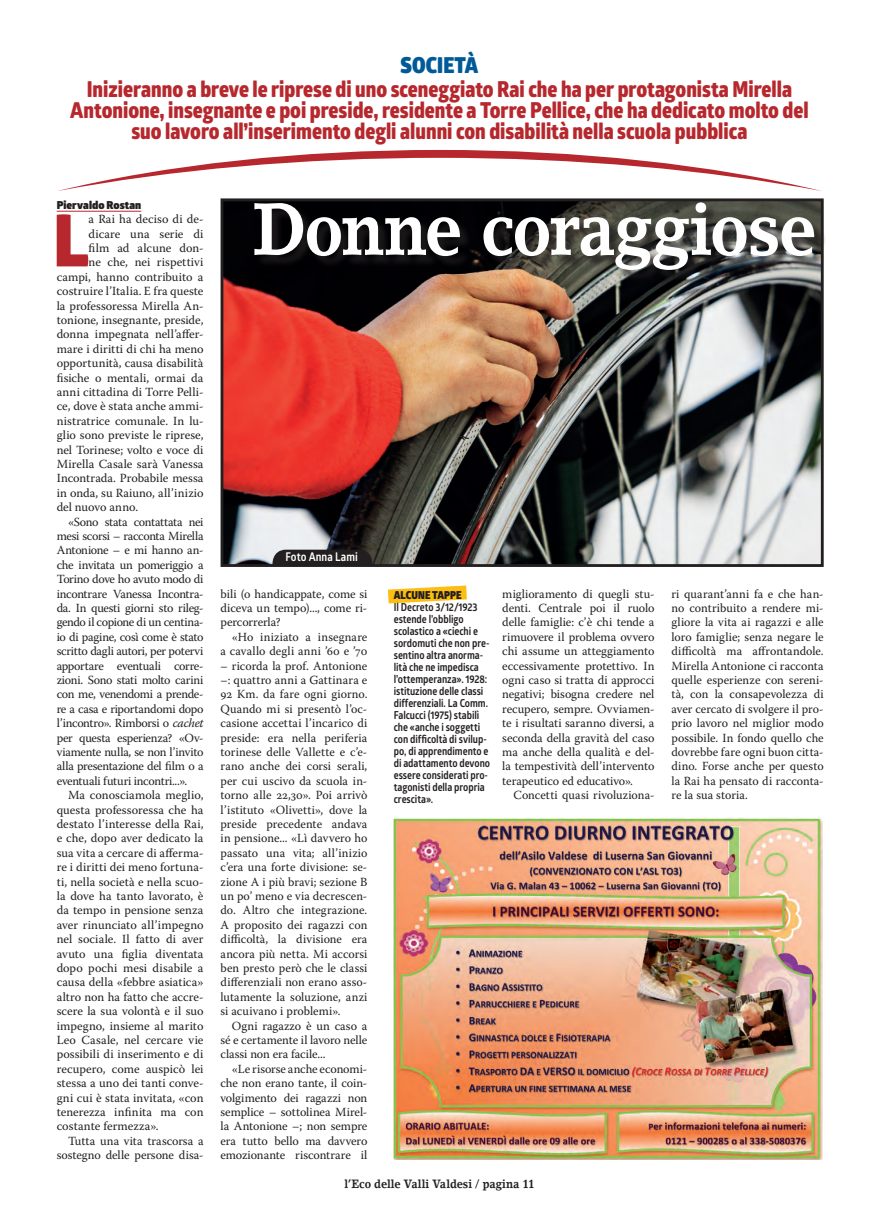
<style>
.page{position:relative;width:879px;height:1219px;background:#fff}
.page>*{position:absolute;margin:0;border:0;box-sizing:border-box;transform-origin:0 0}
.t1{font:700 73px "Lino Letter Std";letter-spacing:-.03em;color:#fff;scale:.88 1}
.t2{font:900 72.4px "Glober";color:#b7282e;scale:.88 1}
.t3{font:800 22px/21px "Glober";color:#b7282e;text-align:center;scale:.88 1}
.t4{font:900 22px "Glober";letter-spacing:.01em;color:#015a98;scale:.88 1}
.t5{font:12.4px/14.4px "Warnock Pro";color:#231f20;text-align:justify}
.t6{font:12.4px "Warnock Pro";letter-spacing:-.025em;color:#231f20}
.t7{font:12.4px "Warnock Pro";letter-spacing:-.02em;color:#231f20}
.t8{font:12.4px "Warnock Pro";letter-spacing:-.03em;color:#231f20}
.t9{font:12.4px "Warnock Pro";letter-spacing:-.035em;color:#231f20}
.t10{font:12.4px "Warnock Pro";letter-spacing:.02em;color:#231f20}
.t11{font:700 12px "Lino Letter Std";letter-spacing:-.005em;color:#231f20;scale:.88 1}
.t12{font:700 12px "Glober";color:#fff;scale:.88 1}
.t13{font:700 11px/12px "Glober";letter-spacing:-.005em;color:#231f20;scale:.87 1}
.t14{font:900 11px "Glober";letter-spacing:.005em;color:#231f20}
.t15{font:900 11px "Glober";letter-spacing:.005em;color:#231f20;scale:.88 1}
.s1{font-style:italic}
</style>
<div class="page">
<hr style="left:57px;top:211px;width:84px;height:1px;background:#b7282e">
<svg style="left:58px;top:150px;width:763px;height:41px"></svg>
<img style="left:394px;top:818px;width:428px;height:341px">
<svg style="left:388px;top:585px;width:79px;height:18px"></svg>
<img style="left:224px;top:202px;width:595px;height:361px">
<div style="left:220px;top:198px;width:603px;height:369px;border:3px solid #231f20"></div>
<svg style="left:271px;top:550px;width:191px;height:15px;background:#2f2d2c"></svg>
<div style="left:256px;top:204px;width:570px;height:78px;background:#231f20;opacity:.75"></div>
<h3 class="t4" style="left:400px;top:48px;width:90px">SOCIETÀ</h3>
<p class="t3" style="left:70px;top:79px;width:840px">Inizieranno a breve le riprese di uno sceneggiato Rai che ha per protagonista Mirella<br>Antonione, insegnante e poi preside, residente a Torre Pellice, che ha dedicato molto del suo lavoro all’inserimento degli alunni con disabilità nella scuola pubblica</p>
<p class="t14" style="left:57px;top:196px;width:86px">Piervaldo Rostan</p>
<h2 class="t2" style="left:54px;top:185px;width:41px">L</h2>
<p class="t5" style="left:89px;top:212px;width:116px">a Rai ha deciso di de-</p>
<p class="t5" style="left:89px;top:226px;width:116px">dicare una serie di</p>
<p class="t5" style="left:89px;top:241px;width:116px">film ad alcune don-</p>
<p class="t5" style="left:89px;top:255px;width:116px">ne che, nei rispettivi</p>
<p class="t5" style="left:57px;top:269px;width:148px">campi, hanno contribuito a</p>
<p class="t5" style="left:57px;top:284px;width:148px">costruire l’Italia. E fra queste</p>
<p class="t5" style="left:57px;top:298px;width:148px">la professoressa Mirella An-</p>
<p class="t5" style="left:57px;top:313px;width:148px">tonione, insegnante, preside,</p>
<p class="t5" style="left:57px;top:327px;width:148px">donna impegnata nell’affer-</p>
<p class="t5" style="left:57px;top:341px;width:148px">mare i diritti di chi ha meno</p>
<p class="t5" style="left:57px;top:356px;width:148px">opportunità, causa disabilità</p>
<p class="t5" style="left:57px;top:370px;width:148px">fisiche o mentali, ormai da</p>
<p class="t5" style="left:57px;top:385px;width:148px">anni cittadina di Torre Pelli-</p>
<p class="t5" style="left:57px;top:399px;width:148px">ce, dove è stata anche ammi-</p>
<p class="t5" style="left:57px;top:413px;width:148px">nistratrice comunale. In lu-</p>
<p class="t5" style="left:57px;top:428px;width:148px">glio sono previste le riprese,</p>
<p class="t5" style="left:57px;top:442px;width:148px">nel Torinese; volto e voce di</p>
<p class="t5" style="left:57px;top:457px;width:148px">Mirella Casale sarà Vanessa</p>
<p class="t5" style="left:57px;top:471px;width:148px">Incontrada. Probabile messa</p>
<p class="t5" style="left:57px;top:485px;width:148px">in onda, su Raiuno, all’inizio</p>
<p class="t5" style="left:57px;top:500px;width:83px">del nuovo anno.</p>
<p class="t8" style="left:68px;top:514px;width:137px">«Sono stata contattata nei</p>
<p class="t6" style="left:57px;top:528px;width:148px">mesi scorsi – racconta Mirella</p>
<p class="t6" style="left:57px;top:543px;width:148px">Antonione – e mi hanno an-</p>
<p class="t6" style="left:57px;top:557px;width:148px">che invitata un pomeriggio a</p>
<p class="t9" style="left:57px;top:572px;width:148px">Torino dove ho avuto modo di</p>
<p class="t6" style="left:57px;top:586px;width:148px">incontrare Vanessa Incontra-</p>
<p class="t7" style="left:57px;top:600px;width:148px">da. In questi giorni sto rileg-</p>
<p class="t8" style="left:57px;top:615px;width:148px">gendo il copione di un centina-</p>
<p class="t6" style="left:57px;top:629px;width:148px">io di pagine, così come è stato</p>
<p class="t7" style="left:57px;top:644px;width:148px">scritto dagli autori, per potervi</p>
<p class="t6" style="left:57px;top:658px;width:148px">apportare eventuali corre-</p>
<p class="t7" style="left:57px;top:672px;width:148px">zioni. Sono stati molto carini</p>
<p class="t9" style="left:57px;top:687px;width:148px">con me, venendomi a prende-</p>
<p class="t7" style="left:57px;top:701px;width:148px">re a casa e riportandomi dopo</p>
<p class="t8" style="left:57px;top:716px;width:148px">l’incontro». Rimborsi o <span class="s1">cachet</span></p>
<p class="t7" style="left:57px;top:730px;width:148px">per questa esperienza? «Ov-</p>
<p class="t7" style="left:57px;top:744px;width:148px">viamente nulla, se non l’invito</p>
<p class="t6" style="left:57px;top:759px;width:148px">alla presentazione del film o a</p>
<p class="t5" style="left:57px;top:773px;width:132px">eventuali futuri incontri...».</p>
<p class="t5" style="left:68px;top:788px;width:137px">Ma conosciamola meglio,</p>
<p class="t5" style="left:57px;top:802px;width:148px">questa professoressa che ha</p>
<p class="t5" style="left:57px;top:817px;width:148px">destato l’interesse della Rai,</p>
<p class="t5" style="left:57px;top:831px;width:148px">e che, dopo aver dedicato la</p>
<p class="t5" style="left:57px;top:845px;width:148px">sua vita a cercare di afferma-</p>
<p class="t5" style="left:57px;top:860px;width:148px">re i diritti dei meno fortuna-</p>
<p class="t5" style="left:57px;top:874px;width:148px">ti, nella società e nella scuo-</p>
<p class="t5" style="left:57px;top:889px;width:148px">la dove ha tanto lavorato, è</p>
<p class="t5" style="left:57px;top:903px;width:148px">da tempo in pensione senza</p>
<p class="t5" style="left:57px;top:917px;width:148px">aver rinunciato all’impegno</p>
<p class="t5" style="left:57px;top:932px;width:148px">nel sociale. Il fatto di aver</p>
<p class="t5" style="left:57px;top:946px;width:148px">avuto una figlia diventata</p>
<p class="t5" style="left:57px;top:961px;width:148px">dopo pochi mesi disabile a</p>
<p class="t5" style="left:57px;top:975px;width:148px">causa della «febbre asiatica»</p>
<p class="t5" style="left:57px;top:989px;width:148px">altro non ha fatto che accre-</p>
<p class="t5" style="left:57px;top:1004px;width:148px">scere la sua volontà e il suo</p>
<p class="t5" style="left:57px;top:1018px;width:148px">impegno, insieme al marito</p>
<p class="t5" style="left:57px;top:1033px;width:148px">Leo Casale, nel cercare vie</p>
<p class="t5" style="left:57px;top:1047px;width:148px">possibili di inserimento e di</p>
<p class="t5" style="left:57px;top:1061px;width:148px">recupero, come auspicò lei</p>
<p class="t5" style="left:57px;top:1076px;width:148px">stessa a uno dei tanti conve-</p>
<p class="t10" style="left:57px;top:1090px;width:148px">gni cui è stata invitata, «con</p>
<p class="t5" style="left:57px;top:1105px;width:148px">tenerezza infinita ma con</p>
<p class="t5" style="left:57px;top:1119px;width:104px">costante fermezza».</p>
<p class="t5" style="left:68px;top:1133px;width:137px">Tutta una vita trascorsa a</p>
<p class="t5" style="left:57px;top:1148px;width:148px">sostegno delle persone disa-</p>
<h1 class="t1" style="left:252px;top:185px;width:643px">Donne coraggiose</h1>
<p class="t12" style="left:285px;top:549px;width:84px">Foto Anna Lami</p>
<p class="t5" style="left:220px;top:586px;width:148px">bili (o handicappate, come si diceva un tempo)..., come ri&shy;percorrerla?</p>
<p class="t5" style="left:220px;top:629px;width:148px;text-align:right">«Ho iniziato a insegnare<br>a cavallo degli anni ’60 e ’70</p>
<p class="t5" style="left:220px;top:658px;width:148px">– ricorda la prof. Antonione –: quattro anni a Gattinara e 92 Km. da fare ogni giorno.<br>Quando mi si presentò l’oc&shy;casione accettai l’incarico di preside: era nella periferia torinese delle Vallette e c’e&shy;rano anche dei corsi serali, per cui uscivo da scuola in&shy;torno alle 22,30». Poi arrivò l’istituto «Olivetti», dove la preside precedente andava in pensione... «Lì davvero ho passato una vita; all’inizio c’era una forte divisione: se&shy;zione A i più bravi; sezione B un po’ meno e via decrescen&shy;do. Altro che integrazione.<br>A proposito dei ragazzi con difficoltà, la divisione era ancora più netta. Mi accorsi ben presto però che le classi differenziali non erano asso&shy;lutamente la soluzione, anzi si acuivano i problemi».</p>
<p class="t5" style="left:220px;top:1018px;width:148px;text-indent:11px">Ogni ragazzo è un caso a sé e certamente il lavoro nelle classi non era facile...</p>
<p class="t5" style="left:220px;top:1061px;width:148px;text-indent:11px">«Le risorse anche economi&shy;che non erano tante, il coin&shy;volgimento dei ragazzi non semplice – sottolinea Mirel&shy;la Antonione –; non sempre era tutto bello ma davvero emozionante riscontrare il</p>
<p class="t11" style="left:344px;top:1176px;width:217px">l’Eco delle Valli Valdesi / pagina 11</p>
<p class="t5" style="left:502px;top:586px;width:154px">miglioramento di quegli stu&shy;denti. Centrale poi il ruolo delle famiglie: c’è chi tende a rimuovere il problema ovvero chi assume un atteggiamento eccessivamente protettivo. In ogni caso si tratta di approcci negativi; bisogna credere nel recupero, sempre. Ovviamen&shy;te i risultati saranno diversi, a seconda della gravità del caso ma anche della qualità e del&shy;la tempestività dell’intervento terapeutico ed educativo».</p>
<p class="t5" style="left:513px;top:788px;width:142px">Concetti quasi rivoluziona-</p>
<p class="t15" style="left:394px;top:587px;width:79px">ALCUNE TAPPE</p>
<p class="t13" style="left:394px;top:601px;width:112px">Il Decreto 3/12/1923 estende l’obbligo scolastico a «ciechi e sordomuti che non pre&shy;sentino altra anorma&shy;lità che ne impedisca l’ottemperanza». 1928: istituzione delle classi differenziali. La Comm.<br>Falcucci (1975) stabilì che «anche i soggetti con difficoltà di svilup&shy;po, di apprendimento e di adattamento devono essere considerati pro&shy;tagonisti della propria crescita».</p>
<p class="t5" style="left:671px;top:586px;width:154px">ri quarant’anni fa e che han&shy;no contribuito a rendere mi&shy;gliore la vita ai ragazzi e alle loro famiglie; senza negare le difficoltà ma affrontandole.<br>Mirella Antonione ci racconta quelle esperienze con sereni&shy;tà, con la consapevolezza di aver cercato di svolgere il pro&shy;prio lavoro nel miglior modo possibile. In fondo quello che dovrebbe fare ogni buon citta&shy;dino. Forse anche per questo la Rai ha pensato di racconta&shy;re la sua storia.</p>
</div>
